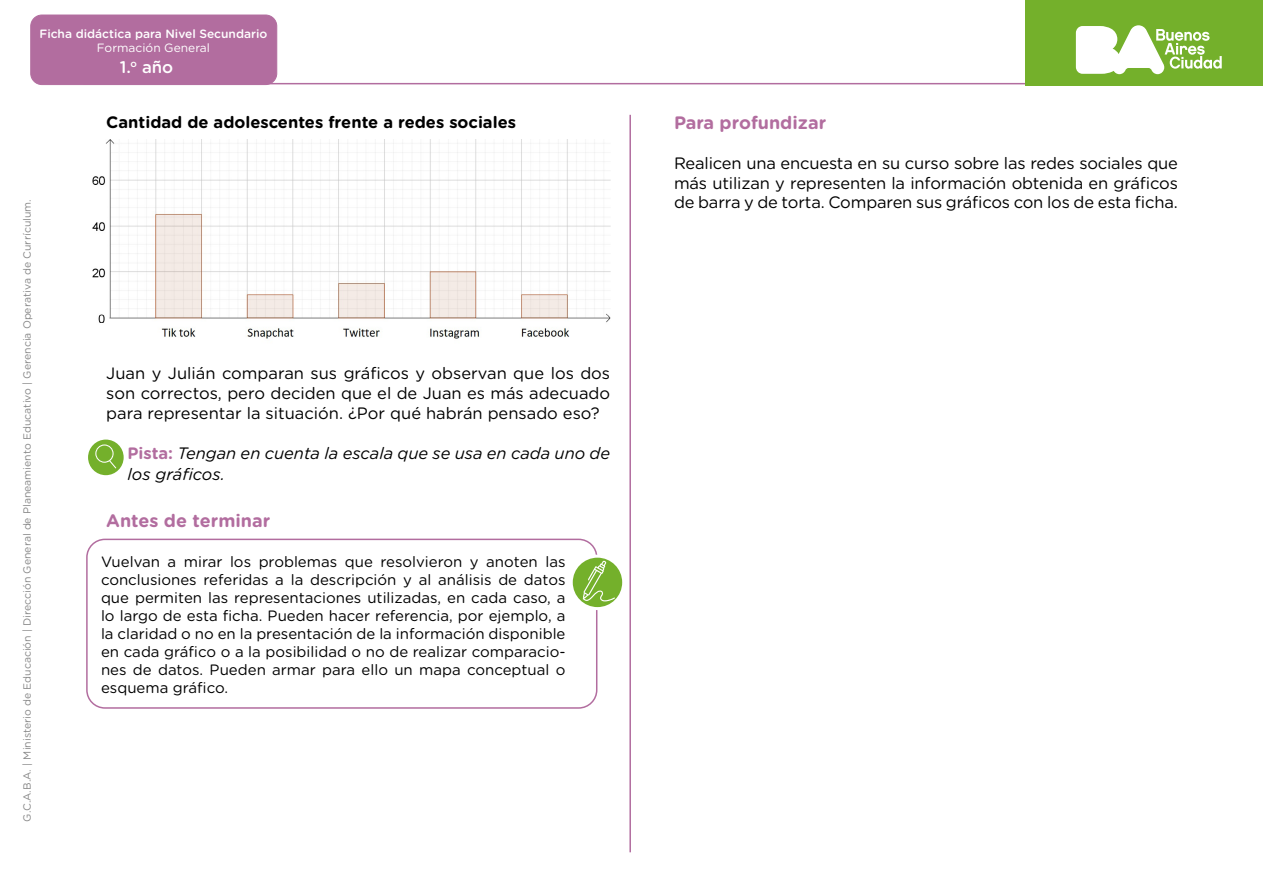
<style>
.page{position:relative;width:1263px;height:893px;background:#fff}
.page>*{position:absolute;margin:0;border:0;box-sizing:border-box;transform-origin:0 0}
.t1{font:700 18px "Gotham Rounded";color:#b26d9f}
.t2{font:500 16.8px "Gotham Rounded";color:#fff}
.t3{font:16.5px/19.8px "Gotham Rounded";letter-spacing:-.01em;color:#000;text-align:justify}
.t4{font:italic 16.5px/21px "Gotham Rounded";color:#000}
.t5{font:700 16.5px "Gotham Rounded";color:#000}
.t6{font:15px/18px "Gotham Rounded";color:#000;text-align:justify}
.t7{font:500 12px "Gotham Rounded";color:#fff}
.t8{font:12px "Gotham Rounded";color:#fff}
.t9{font:10.5px "Gotham Rounded";color:#878787}
.s1{font-weight:700;font-style:normal;color:#b26d9f}
</style>
<div class="page">
<div style="left:31px;top:15px;width:246px;height:70px;background:#b26d9f;border-radius:11px"></div>
<div style="left:30px;top:15px;width:247px;height:70px;border:1px solid #b26d9f;border-radius:11px"></div>
<hr style="left:84px;top:83px;width:1179px;height:1px;background:#b26d9f">
<div style="left:1025px;top:0;width:238px;height:85px;background:#74b02b"></div>
<svg style="left:1076px;top:25px;width:146px;height:49px"></svg>
<hr style="left:629px;top:115px;width:2px;height:737px;background:#b26d9f">
<svg style="left:87px;top:438px;width:38px;height:39px"></svg>
<div style="left:85px;top:437px;width:42px;height:41px;border:3px solid #fff;border-radius:50%"></div>
<svg style="left:95px;top:444px;width:21px;height:24px"></svg>
<div style="left:86px;top:539px;width:511px;height:170px;border:2px solid #b26d9f;border-radius:18px"></div>
<svg style="left:571px;top:556px;width:53px;height:53px"></svg>
<div style="left:570px;top:555px;width:55px;height:55px;border:3px solid #fff;border-radius:50%"></div>
<svg style="left:583px;top:561px;width:32px;height:40px"></svg>
<img style="left:92px;top:140px;width:519px;height:199px">
<p class="t7" style="left:39px;top:25px;width:229px">Ficha didáctica para Nivel Secundario</p>
<p class="t8" style="left:97px;top:40px;width:115px">Formación General</p>
<p class="t2" style="left:120px;top:55px;width:55px">1.<sup>o</sup> año</p>
<p class="t9" style="left:20px;top:821px;width:624px;rotate:-90deg">G.C.A.B.A. | Ministerio de Educación | Dirección General de Planeamiento Educativo | Gerencia Operativa de Currículum.</p>
<p class="t5" style="left:106px;top:110px;width:411px">Cantidad de adolescentes frente a redes sociales</p>
<p class="t3" style="left:106px;top:362px;width:505px">Juan y Julián comparan sus gráficos y observan que los dos son correctos, pero deciden que el de Juan es más adecuado para representar la situación. ¿Por qué habrán pensado eso?</p>
<p class="t4" style="left:128px;top:442px;width:484px"><span class="s1">Pista:</span> Tengan en cuenta la escala que se usa en cada uno de los gráficos.</p>
<p class="t1" style="left:106px;top:508px;width:165px">Antes de terminar</p>
<p class="t6" style="left:101px;top:552px;width:466px">Vuelvan a mirar los problemas que resolvieron y anoten las conclusiones referidas a la descripción y al análisis de datos que permiten las representaciones utilizadas, en cada caso, a lo largo de esta ficha. Pueden hacer referencia, por ejemplo, a la claridad o no en la presentación de la información disponible en cada gráfico o a la posibilidad o no de realizar comparacio&shy;nes de datos. Pueden armar para ello un mapa conceptual o esquema gráfico.</p>
<p class="t1" style="left:674px;top:110px;width:154px">Para profundizar</p>
<p class="t3" style="left:674px;top:152px;width:505px">Realicen una encuesta en su curso sobre las redes sociales que más utilizan y representen la información obtenida en gráficos de barra y de torta. Comparen sus gráficos con los de esta ficha.</p>
</div>
